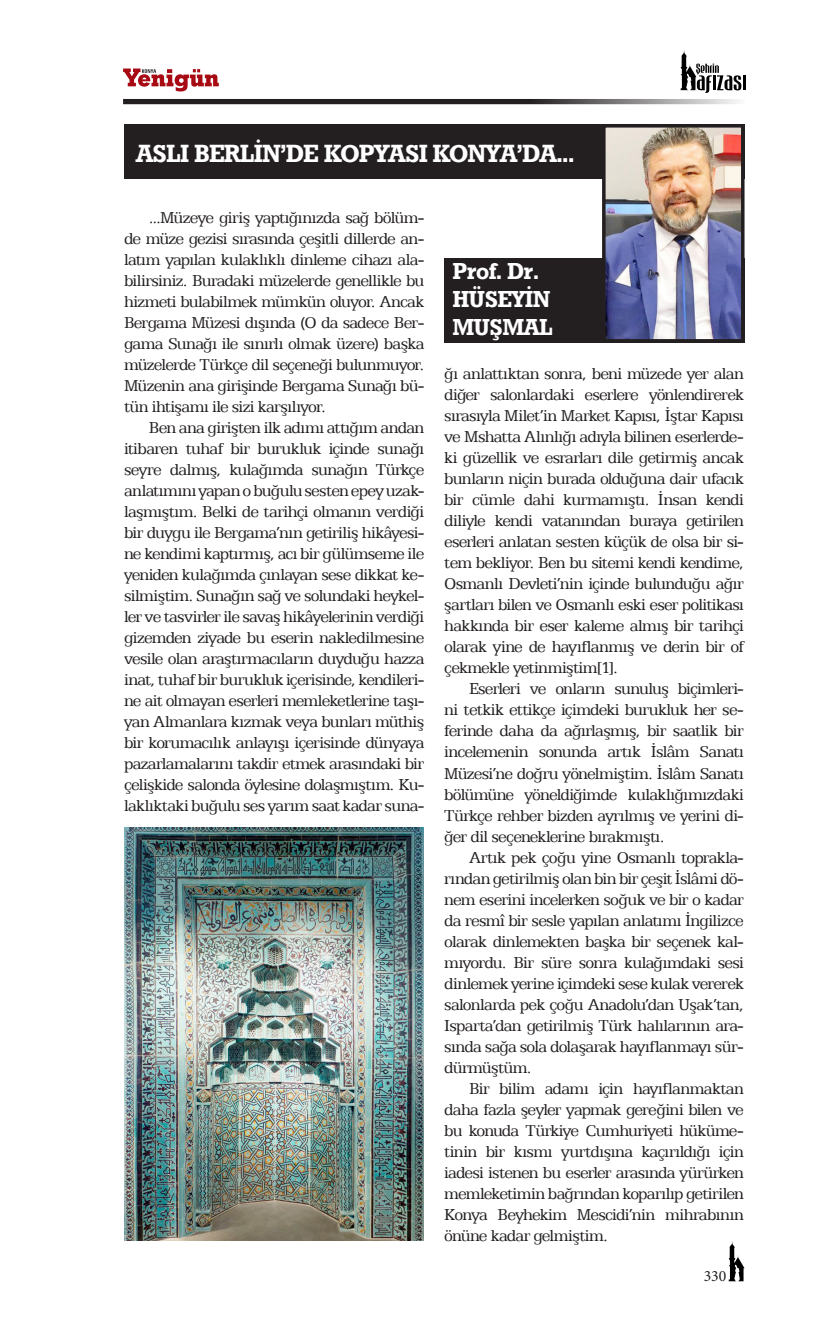
<style>
.page{position:relative;width:819px;height:1340px;background:#fff}
.page>*{position:absolute;margin:0;border:0;box-sizing:border-box;transform-origin:0 0}
.yatay_baslık{font:24.5px "Geometric Slab 712 BT Bold A";letter-spacing:-.02em;color:#fff}
.yatay_baslık-2{font:22.75px/28px "Geometric Slab 712 BT Bold A";letter-spacing:-.01em;color:#fff}
.metin{font:17.5px/21px "Egyptian 505 BT";letter-spacing:-.04em;color:#231f20;text-align:justify}
.t1{font:15.75px "Minion Pro";color:#231f20}
</style>
<div class="page">
<svg style="left:123px;top:68px;width:96px;height:23px"></svg>
<hr style="left:742px;top:76px;width:3px;height:14px;background:#000001">
<svg style="left:680px;top:50px;width:61px;height:43px"></svg>
<svg style="left:123px;top:99px;width:615px;height:5px;fill:#231f20"></svg>
<svg style="left:728px;top:1241px;width:16px;height:40px"></svg>
<div style="left:124px;top:124px;width:620px;height:55px;background:#231f20"></div>
<div style="left:444px;top:258px;width:300px;height:85px;background:#231f20"></div>
<img style="left:607px;top:129px;width:132px;height:208px">
<div style="left:602px;top:124px;width:142px;height:218px;border:4px solid #231f20"></div>
<img style="left:124px;top:827px;width:300px;height:413px">
<p class="yatay_baslık" style="left:136px;top:138px;width:440px">ASLI BERLIN’DE KOPYASI KONYA’DA...</p>
<p class="metin" style="left:124px;top:206px;width:302px;text-indent:25px">...Müzeye giriş yaptığınızda sağ bölüm&shy;de müze gezisi sırasında çeşitli dillerde an&shy;latım yapılan kulaklıklı dinleme cihazı ala&shy;bilirsiniz. Buradaki müzelerde genellikle bu hizmeti bulabilmek mümkün oluyor. Ancak Bergama Müzesi dışında (O da sadece Ber&shy;gama Sunağı ile sınırlı olmak üzere) başka müzelerde Türkçe dil seçeneği bulunmuyor.<br>Müzenin ana girişinde Bergama Sunağı bü&shy;tün ihtişamı ile sizi karşılıyor.</p>
<p class="metin" style="left:124px;top:416px;width:302px;text-indent:25px">Ben ana girişten ilk adımı attığım andan itibaren tuhaf bir burukluk içinde sunağı seyre dalmış, kulağımda sunağın Türkçe anlatımını yapan o buğulu sesten epey uzak&shy;laşmıştım. Belki de tarihçi olmanın verdiği bir duygu ile Bergama’nın getiriliş hikâyesi&shy;ne kendimi kaptırmış, acı bir gülümseme ile yeniden kulağımda çınlayan sese dikkat ke&shy;silmiştim. Sunağın sağ ve solundaki heykel&shy;ler ve tasvirler ile savaş hikâyelerinin verdiği gizemden ziyade bu eserin nakledilmesine vesile olan araştırmacıların duyduğu hazza inat, tuhaf bir burukluk içerisinde, kendileri&shy;ne ait olmayan eserleri memleketlerine taşı&shy;yan Almanlara kızmak veya bunları müthiş bir korumacılık anlayışı içerisinde dünyaya pazarlamalarını takdir etmek arasındaki bir çelişkide salonda öylesine dolaşmıştım. Ku&shy;laklıktaki buğulu ses yarım saat kadar suna-</p>
<p class="yatay_baslık-2" style="left:453px;top:256px;width:102px">Prof. Dr.<br>HÜSEYİN<br>MUŞMAL</p>
<p class="metin" style="left:444px;top:363px;width:301px">ğı anlattıktan sonra, beni müzede yer alan diğer salonlardaki eserlere yönlendirerek sırasıyla Milet’in Market Kapısı, İştar Kapısı ve Mshatta Alınlığı adıyla bilinen eserlerde&shy;ki güzellik ve esrarları dile getirmiş ancak bunların niçin burada olduğuna dair ufacık bir cümle dahi kurmamıştı. İnsan kendi diliyle kendi vatanından buraya getirilen eserleri anlatan sesten küçük de olsa bir si&shy;tem bekliyor. Ben bu sitemi kendi kendime, Osmanlı Devleti’nin içinde bulunduğu ağır şartları bilen ve Osmanlı eski eser politikası hakkında bir eser kaleme almış bir tarihçi olarak yine de hayıflanmış ve derin bir of çekmekle yetinmiştim[1].</p>
<p class="metin" style="left:444px;top:678px;width:301px;text-indent:25px">Eserleri ve onların sunuluş biçimleri&shy;ni tetkik ettikçe içimdeki burukluk her se&shy;ferinde daha da ağırlaşmış, bir saatlik bir incelemenin sonunda artık İslâm Sanatı Müzesi’ne doğru yönelmiştim. İslâm Sanatı bölümüne yöneldiğimde kulaklığımızdaki Türkçe rehber bizden ayrılmış ve yerini di&shy;ğer dil seçeneklerine bırakmıştı.</p>
<p class="metin" style="left:444px;top:846px;width:301px;text-indent:25px">Artık pek çoğu yine Osmanlı toprakla&shy;rından getirilmiş olan bin bir çeşit İslâmi dö&shy;nem eserini incelerken soğuk ve bir o kadar da resmî bir sesle yapılan anlatımı İngilizce olarak dinlemekten başka bir seçenek kal&shy;mıyordu. Bir süre sonra kulağımdaki sesi dinlemek yerine içimdeki sese kulak vererek salonlarda pek çoğu Anadolu’dan Uşak’tan, Isparta’dan getirilmiş Türk halılarının ara&shy;sında sağa sola dolaşarak hayıflanmayı sür&shy;dürmüştüm.</p>
<p class="metin" style="left:444px;top:1077px;width:301px;text-indent:25px">Bir bilim adamı için hayıflanmaktan daha fazla şeyler yapmak gereğini bilen ve bu konuda Türkiye Cumhuriyeti hüküme&shy;tinin bir kısmı yurtdışına kaçırıldığı için iadesi istenen bu eserler arasında yürürken memleketimin bağrından koparılıp getirilen Konya Beyhekim Mescidi’nin mihrabının önüne kadar gelmiştim.</p>
<p class="t1" style="left:703px;top:1265px;width:24px">330</p>
</div>
